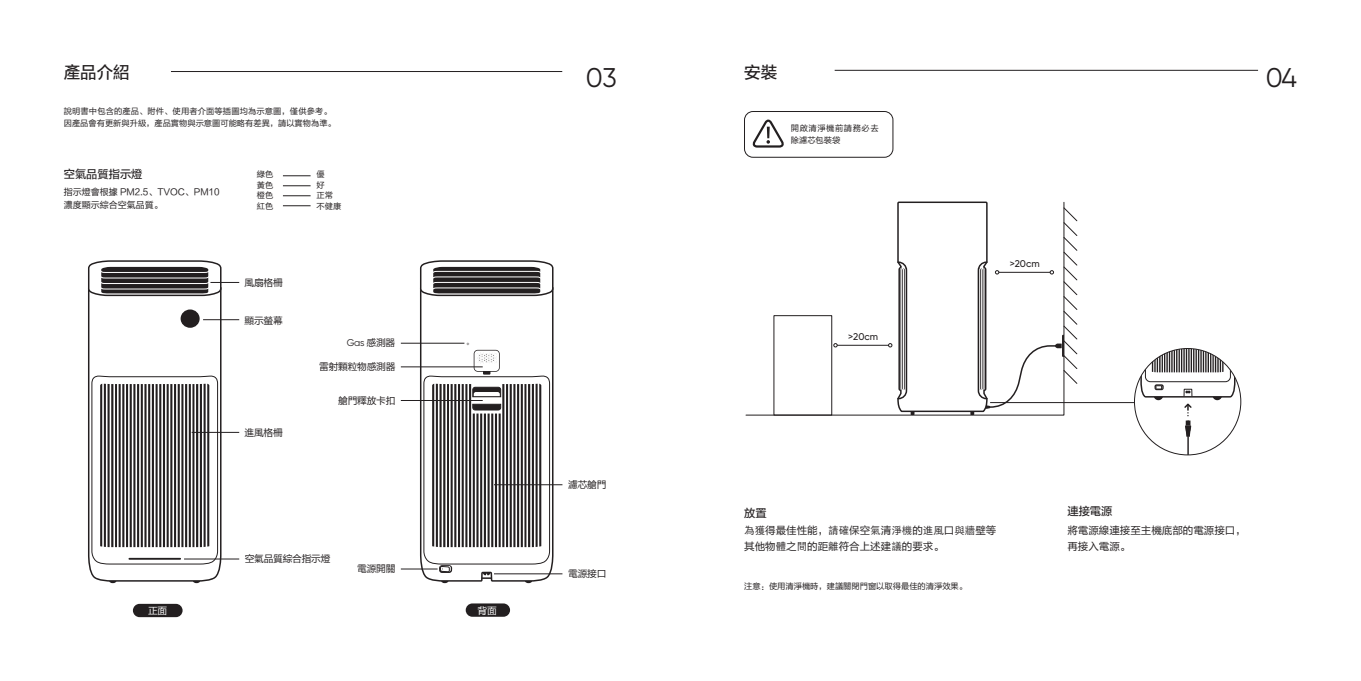
<style>
.page{position:relative;width:1361px;height:681px;background:#fff}
.page>*{position:absolute;margin:0;border:0;box-sizing:border-box;transform-origin:0 0}
.t1{font:27px "Gilroy";color:#231f20}
.t2{font:16.5px "FZLTZHUNHK GBK1 0";color:#231f20}
.t3{font:11.25px "FZLTZHUNHK GBK1 0";color:#231f20}
.t4{font:10.5px/16.5px "FZLTHJW GB1 0";color:#231f20}
.t5{font:10.5px/16.5px "FZLTHK GBK1 0";color:#231f20}
.t6{font:9.75px "FZLTHK GBK1 0";letter-spacing:-.025em;color:#231f20}
.t7{font:500 9.75px "Gilroy";color:#231f20}
.t8{font:9.75px "Gilroy";color:#231f20}
.t9{font:9.75px "FZLTHK GBK1 0";color:#fff}
.t10{font:9px/13.5px "FZLTHK GBK1 0";color:#231f20}
.t11{font:8.25px/10.5px "FZLTHK GBK1 0";color:#231f20}
.t12{font:8.25px/12px "FZLTHK GBK1 0";letter-spacing:.07em;color:#231f20}
.s1{font-family:"FZLTHK GBK1 0"}
.s2{font-family:"FZYOUH 506 L GB1 4"}
</style>
<div class="page">
<svg style="left:419px;top:285px;width:135px;height:290px"></svg>
<svg style="left:420px;top:260px;width:133px;height:36px"></svg>
<svg style="left:423px;top:342px;width:127px;height:241px"></svg>
<svg style="left:88px;top:296px;width:133px;height:285px"></svg>
<div style="left:181px;top:309px;width:19px;height:18px;background:#231f20;border-radius:50%"></div>
<svg style="left:91px;top:375px;width:127px;height:189px"></svg>
<svg style="left:109px;top:580px;width:7px;height:3px"></svg>
<svg style="left:193px;top:580px;width:7px;height:3px"></svg>
<svg style="left:88px;top:260px;width:151px;height:36px"></svg>
<hr style="left:192px;top:432px;width:47px;height:1px;background:#231f20">
<hr style="left:184px;top:558px;width:55px;height:1px;background:#231f20">
<hr style="left:494px;top:484px;width:68px;height:1px;background:#231f20">
<hr style="left:401px;top:400px;width:82px;height:1px;background:#231f20">
<hr style="left:401px;top:366px;width:82px;height:1px;background:#231f20">
<hr style="left:401px;top:343px;width:63px;height:1px;background:#231f20">
<hr style="left:401px;top:568px;width:36px;height:1px;background:#231f20">
<hr style="left:494px;top:573px;width:68px;height:1px;background:#231f20">
<hr style="left:203px;top:319px;width:36px;height:1px;background:#231f20">
<svg style="left:283px;top:175px;width:27px;height:1px"></svg>
<svg style="left:283px;top:185px;width:27px;height:1px"></svg>
<svg style="left:283px;top:195px;width:27px;height:1px"></svg>
<svg style="left:283px;top:205px;width:27px;height:1px"></svg>
<svg style="left:745px;top:315px;width:143px;height:100px"></svg>
<div style="left:774px;top:315px;width:58px;height:100px;border:1px solid #231f20"></div>
<hr style="left:834px;top:70px;width:424px;height:1px;background:#231f20">
<hr style="left:837px;top:345px;width:52px;height:1px;background:#231f20">
<svg style="left:833px;top:343px;width:4px;height:4px"></svg>
<svg style="left:888px;top:201px;width:189px;height:214px"></svg>
<hr style="left:990px;top:402px;width:144px;height:1px;background:#231f20">
<svg style="left:1140px;top:348px;width:95px;height:106px"></svg>
<svg style="left:752px;top:119px;width:32px;height:28px"></svg>
<div style="left:744px;top:111px;width:149px;height:46px;border:1px solid #231f20;border-radius:9px"></div>
<hr style="left:171px;top:71px;width:391px;height:1px;background:#231f20">
<div style="left:133px;top:603px;width:50px;height:14px;background:#231f20;border-radius:7px"></div>
<div style="left:466px;top:603px;width:44px;height:13px;background:#231f20;border-radius:7px"></div>
<h2 class="t2" style="left:64px;top:63px;width:67px">產品介紹</h2>
<p class="t11" style="left:64px;top:105px;width:273px;line-height:12px">說明書中包含的產品、附件、使用者介面等插圖均為示意圖，僅供參考。因產品會有更新與升級，產品實物與示意圖可能略有差異，請以實物為準。</p>
<h3 class="t3" style="left:64px;top:168px;width:80px">空氣品質指示燈</h3>
<p class="t10" style="left:64px;top:185px;width:157px">指示燈會根據 PM2.5、TVOC、PM10濃度顯示綜合空氣品質。</p>
<p class="t11" style="left:257px;top:169px;width:18px;text-align:justify">綠色黃色橙色紅色</p>
<p class="t6" style="left:244px;top:277px;width:40px">風扇格柵</p>
<p class="t6" style="left:244px;top:315px;width:40px">顯示螢幕</p>
<p class="t6" style="left:244px;top:427px;width:40px">進風格柵</p>
<p class="t11" style="left:316px;top:169px;width:26px">優<br>好<br>正常不健康</p>
<p class="t8" style="left:347px;top:337px;width:50px">Gas <span class="s1">感測器</span></p>
<p class="t6" style="left:319px;top:361px;width:78px">雷射顆粒物感測器</p>
<p class="t6" style="left:338px;top:395px;width:59px">艙門釋放卡扣</p>
<p class="t6" style="left:245px;top:553px;width:87px">空氣品質綜合指示燈</p>
<p class="t6" style="left:357px;top:563px;width:40px">電源開關</p>
<p class="t9" style="left:148px;top:605px;width:21px">正面</p>
<p class="t9" style="left:477px;top:605px;width:21px">背面</p>
<h2 class="t2" style="left:744px;top:63px;width:35px">安裝</h2>
<h1 class="t1" style="left:586px;top:61px;width:32px">03</h1>
<h1 class="t1" style="left:1266px;top:61px;width:33px">04</h1>
<p class="t6" style="left:568px;top:479px;width:40px">濾芯艙門</p>
<p class="t6" style="left:568px;top:568px;width:40px">電源接口</p>
<p class="t12" style="left:791px;top:122px;width:89px">開啟清淨機前請務必去除濾芯包裝袋</p>
<p class="t7" style="left:848px;top:331px;width:31px">&gt;20cm</p>
<p class="t7" style="left:1010px;top:258px;width:31px">&gt;20cm</p>
<h3 class="t3" style="left:744px;top:506px;width:24px">放置</h3>
<h3 class="t3" style="left:1067px;top:505px;width:46px">連接電源</h3>
<p class="t4" style="left:744px;top:522px;width:253px"><span class="s2">為獲</span>得最佳性能，<span class="s2">請確</span>保空<span class="s2">氣</span>清<span class="s2">淨機</span>的<span class="s2">進風</span>口<span class="s2">與牆</span>壁等其他物<span class="s2">體</span>之<span class="s2">間</span>的距<span class="s2">離</span>符合上述建<span class="s2">議</span>的要求。</p>
<p class="t5" style="left:1067px;top:522px;width:180px">將電源線連接至主機底部的電源接口，再接入電源。</p>
<p class="t11" style="left:744px;top:580px;width:224px">注意：使用清淨機時，建議關閉門窗以取得最佳的清淨效果。</p>
</div>
